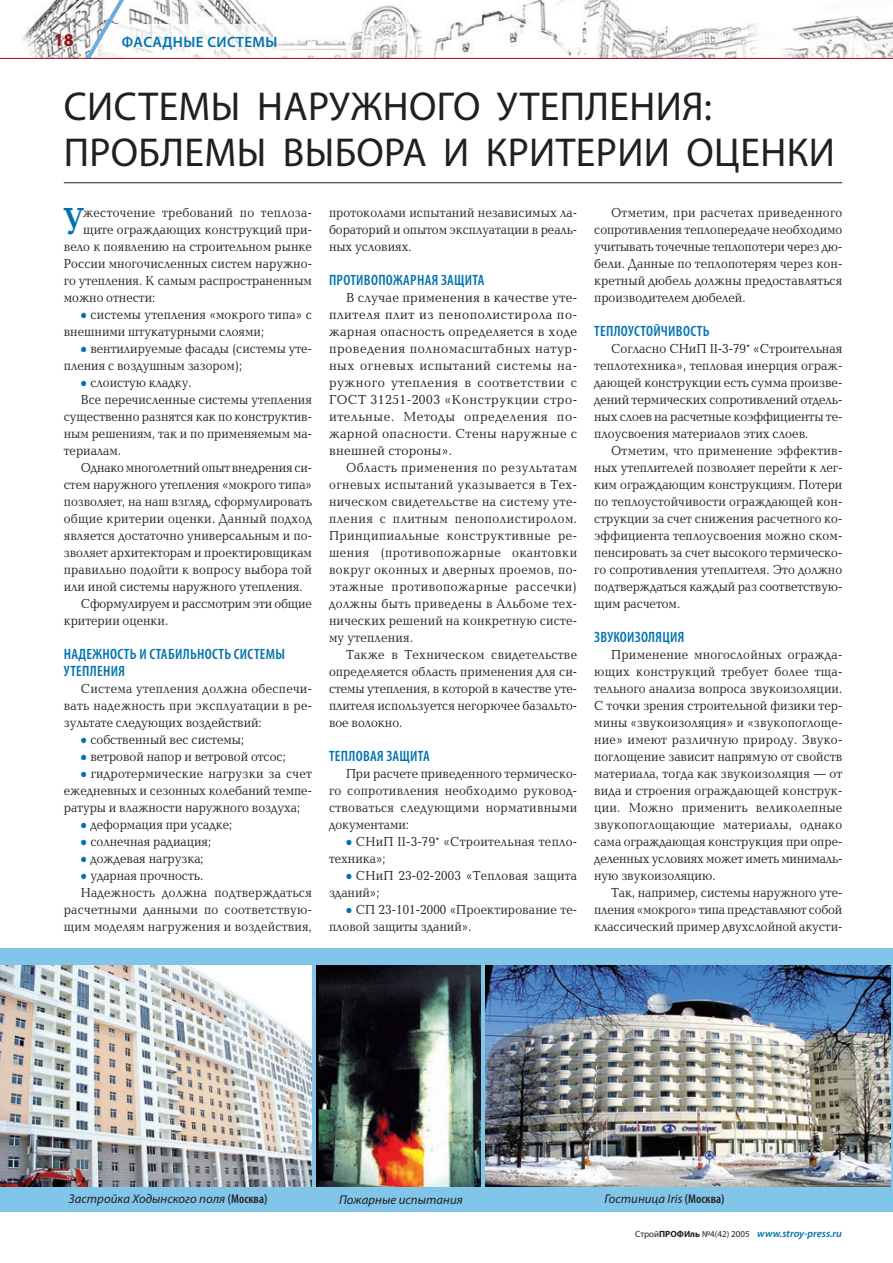
<style>
.page{position:relative;width:893px;height:1263px;background:#fff}
.page>*{position:absolute;margin:0;border:0;box-sizing:border-box;transform-origin:0 0}
.t1{font:40.5px/46.2px "Myriad Pro";letter-spacing:.01em;color:#231f20}
.t2{font:700 38.85px "Baltica C";color:#0073ae;scale:.8 1}
.t3{font:700 18px "Myriad Pro";color:#941114}
.t4{font:600 condensed 15px/17px "Myriad Pro";letter-spacing:.02em;color:#0073ae}
.t5{font:600 15px "Myriad Pro";letter-spacing:.025em;color:#0073ae}
.t6{font:13.5px/17px "Baltica C";color:#231f20;text-align:justify;scale:.9 1}
.t7{font:13.5px/17px "Baltica C";color:#231f20;text-align:justify;scale:.94 1}
.t8{font:13.5px/17px "Baltica C";color:#231f20;text-align:justify;scale:.91 1}
.t9{font:13.5px/17px "Baltica C";letter-spacing:.025em;color:#231f20;scale:.9 1}
.t10{font:13.5px "Baltica C";letter-spacing:.02em;color:#231f20;scale:.9 1}
.t11{font:italic 12.75px "Myriad Pro";letter-spacing:.005em;color:#231f20}
.t12{font:italic 600 10.5px "Myriad Pro";color:#0073ae}
.s1{font-family:"Free Set C";font-weight:700;font-size:15.75px;color:#0073ae}
.s2{font-weight:600;font-style:normal;font-stretch:condensed}
.s3{font-weight:400;font-style:normal;font-size:9px;color:#231f20}
.s4{font-weight:700;font-style:normal;font-size:9px;color:#231f20}
</style>
<div class="page">
<div style="left:0;top:948px;width:892px;height:264px;background:#81c5e9"></div>
<hr style="left:64px;top:183px;width:778px;height:1px;background:#231f20">
<img style="left:485px;top:965px;width:405px;height:221px">
<img style="left:0;top:965px;width:312px;height:221px">
<img style="left:317px;top:965px;width:163px;height:221px">
<svg style="left:0;top:0;width:893px;height:59px"></svg>
<h3 class="t3" style="left:54px;top:34px;width:21px">18</h3>
<p class="t5" style="left:122px;top:37px;width:157px">ФАСАДНЫЕ СИСТЕМЫ</p>
<h1 class="t1" style="left:64px;top:86px;width:772px">СИСТЕМЫ НАРУЖНОГО УТЕПЛЕНИЯ:<br>ПРОБЛЕМЫ ВЫБОРА И КРИТЕРИИ ОЦЕНКИ</h1>
<p class="t6" style="left:329px;top:205px;width:277px">протоколами испытаний независимых ла&shy;бораторий и опытом эксплуатации в реаль&shy;ных условиях.</p>
<p class="t4" style="left:329px;top:273px;width:157px">ПРОТИВОПОЖАРНАЯ ЗАЩИТА</p>
<p class="t7" style="left:329px;top:291px;width:265px;text-indent:17px">В случае применения в качестве уте&shy;плителя плит из пенополистирола по&shy;жарная опасность определяется в ходе проведения полномасштабных натур&shy;ных огневых испытаний системы на&shy;ружного утепления в соответствии с ГОСТ 31251-2003 «Конструкции стро&shy;ительные. Методы определения по&shy;жарной опасности. Стены наружные с внешней стороны».</p>
<p class="t6" style="left:329px;top:461px;width:277px;text-indent:17px">Область применения по результатам огневых испытаний указывается в Тех&shy;ническом свидетельстве на систему уте&shy;пления с плитным пенополистиролом.<br>Принципиальные конструктивные ре&shy;шения (противопожарные окантовки вокруг оконных и дверных проемов, по&shy;этажные противопожарные рассечки) должны быть приведены в Альбоме тех&shy;нических решений на конкретную систе&shy;му утепления.</p>
<p class="t6" style="left:329px;top:648px;width:277px;text-indent:17px">Также в Техническом свидетельстве определяется область применения для си&shy;стемы утепления, в которой в качестве уте&shy;плителя используется негорючее базальто&shy;вое волокно.</p>
<p class="t4" style="left:329px;top:749px;width:102px">ТЕПЛОВАЯ ЗАЩИТА</p>
<p class="t6" style="left:329px;top:767px;width:277px;text-indent:17px">При расчете приведенного термическо&shy;го сопротивления необходимо руковод&shy;ствоваться следующими нормативными документами:</p>
<p class="t9" style="left:329px;top:835px;width:277px;text-indent:17px"><span class="s1">•</span> СНиП II-3-79* «Строительная тепло&shy;техника»;</p>
<p class="t9" style="left:329px;top:869px;width:277px;text-indent:17px"><span class="s1">•</span> СНиП 23-02-2003 «Тепловая защита зданий»;</p>
<p class="t6" style="left:329px;top:903px;width:277px;text-indent:17px"><span class="s1">•</span> СП 23-101-2000 «Проектирование те&shy;пловой защиты зданий».</p>
<p class="t6" style="left:594px;top:205px;width:277px;text-indent:17px">Отметим, при расчетах приведенного сопротивления теплопередаче необходимо учитывать точечные теплопотери через дю&shy;бели. Данные по теплопотерям через кон&shy;кретный дюбель должны предоставляться производителем дюбелей.</p>
<p class="t4" style="left:594px;top:324px;width:117px">ТЕПЛОУСТОЙЧИВОСТЬ</p>
<p class="t8" style="left:594px;top:342px;width:274px;text-indent:17px">Согласно СНиП II-3-79* «Строительная теплотехника», тепловая инерция ограж&shy;дающей конструкции есть сумма произве&shy;дений термических сопротивлений отдель&shy;ных слоев на расчетные коэффициенты те&shy;плоусвоения материалов этих слоев.</p>
<p class="t6" style="left:594px;top:444px;width:277px;text-indent:17px">Отметим, что применение эффектив&shy;ных утеплителей позволяет перейти к лег&shy;ким ограждающим конструкциям. Потери по теплоустойчивости ограждающей кон&shy;струкции за счет снижения расчетного ко&shy;эффициента теплоусвоения можно ском&shy;пенсировать за счет высокого термическо&shy;го сопротивления утеплителя. Это должно подтверждаться каждый раз соответствую&shy;щим расчетом.</p>
<p class="t4" style="left:594px;top:630px;width:92px">ЗВУКОИЗОЛЯЦИЯ</p>
<p class="t6" style="left:594px;top:648px;width:277px;text-indent:17px">Применение многослойных огражда&shy;ющих конструкций требует более тща&shy;тельного анализа вопроса звукоизоляции.<br>С точки зрения строительной физики тер&shy;мины «звукоизоляция» и «звукопоглоще&shy;ние» имеют различную природу. Звуко&shy;поглощение зависит напрямую от свойств материала, тогда как звукоизоляция — от вида и строения ограждающей конструк&shy;ции. Можно применить великолепные звукопоглощающие материалы, однако сама ограждающая конструкция при опре&shy;деленных условиях может иметь минималь&shy;ную звукоизоляцию.</p>
<p class="t6" style="left:594px;top:886px;width:277px;text-indent:17px">Так, например, системы наружного уте&shy;пления «мокрого» типа представляют собой классический пример двухслойной акусти-</p>
<h2 class="t2" style="left:64px;top:208px;width:27px">У</h2>
<p class="t9" style="left:83px;top:205px;width:256px">жесточение требований по теплоза-</p>
<p class="t6" style="left:83px;top:222px;width:256px">щите ограждающих конструкций при-</p>
<p class="t6" style="left:64px;top:239px;width:277px">вело к появлению на строительном рынке</p>
<p class="t6" style="left:64px;top:257px;width:277px">России многочисленных систем наружно-</p>
<p class="t6" style="left:64px;top:274px;width:277px">го утепления. К самым распространенным</p>
<p class="t6" style="left:64px;top:291px;width:103px">можно отнести:</p>
<p class="t6" style="left:64px;top:308px;width:277px;text-indent:17px"><span class="s1">•</span> системы утепления «мокрого типа» с внешними штукатурными слоями;</p>
<p class="t6" style="left:64px;top:342px;width:277px;text-indent:17px"><span class="s1">•</span> вентилируемые фасады (системы уте&shy;пления с воздушным зазором);</p>
<p class="t6" style="left:81px;top:376px;width:125px"><span class="s1">•</span> слоистую кладку.</p>
<p class="t6" style="left:81px;top:393px;width:258px">Все перечисленные системы утепления</p>
<p class="t6" style="left:64px;top:410px;width:277px">существенно разнятся как по конструктив-</p>
<p class="t6" style="left:64px;top:427px;width:277px">ным решениям, так и по применяемым ма-</p>
<p class="t6" style="left:64px;top:444px;width:65px">териалам.</p>
<p class="t6" style="left:81px;top:461px;width:258px">Однако многолетний опыт внедрения си-</p>
<p class="t6" style="left:64px;top:478px;width:277px">стем наружного утепления «мокрого типа»</p>
<p class="t6" style="left:64px;top:495px;width:277px">позволяет, на наш взгляд, сформулировать</p>
<p class="t10" style="left:64px;top:514px;width:277px">общие критерии оценки. Данный подход</p>
<p class="t6" style="left:64px;top:529px;width:277px">является достаточно универсальным и по-</p>
<p class="t6" style="left:64px;top:546px;width:277px">зволяет архитекторам и проектировщикам</p>
<p class="t6" style="left:64px;top:563px;width:277px">правильно подойти к вопросу выбора той</p>
<p class="t6" style="left:64px;top:580px;width:267px">или иной системы наружного утепления.</p>
<p class="t6" style="left:81px;top:597px;width:258px">Сформулируем и рассмотрим эти общие</p>
<p class="t6" style="left:64px;top:614px;width:117px">критерии оценки.</p>
<p class="t4" style="left:64px;top:647px;width:223px">НАДЕЖНОСТЬ И СТАБИЛЬНОСТЬ СИСТЕМЫ<br>УТЕПЛЕНИЯ</p>
<p class="t6" style="left:64px;top:682px;width:277px;text-indent:17px">Система утепления должна обеспечи&shy;вать надежность при эксплуатации в ре&shy;зультате следующих воздействий:</p>
<p class="t6" style="left:81px;top:733px;width:183px"><span class="s1">•</span> собственный вес системы;</p>
<p class="t6" style="left:81px;top:750px;width:229px"><span class="s1">•</span> ветровой напор и ветровой отсос;</p>
<p class="t6" style="left:64px;top:767px;width:277px;text-indent:17px"><span class="s1">•</span> гидротермические нагрузки за счет ежедневных и сезонных колебаний темпе&shy;ратуры и влажности наружного воздуха;</p>
<p class="t6" style="left:81px;top:818px;width:170px"><span class="s1">•</span> деформация при усадке;</p>
<p class="t6" style="left:81px;top:835px;width:146px"><span class="s1">•</span> солнечная радиация;</p>
<p class="t6" style="left:81px;top:852px;width:138px"><span class="s1">•</span> дождевая нагрузка;</p>
<p class="t6" style="left:81px;top:869px;width:137px"><span class="s1">•</span> ударная прочность.</p>
<p class="t9" style="left:81px;top:886px;width:258px">Надежность должна подтверждаться</p>
<p class="t9" style="left:64px;top:903px;width:277px">расчетными данными по соответствую-</p>
<p class="t6" style="left:64px;top:920px;width:277px">щим моделям нагружения и воздействия,</p>
<p class="t11" style="left:69px;top:1194px;width:200px">Застройка Ходынского поля <span class="s2">(Москва)</span></p>
<p class="t11" style="left:339px;top:1195px;width:125px">Пожарные испытания</p>
<p class="t11" style="left:604px;top:1194px;width:122px">Гостиница Iris <span class="s2">(Москва)</span></p>
<p class="t12" style="left:635px;top:1230px;width:208px"><span class="s3">Cтрой</span><span class="s4">ПРОФИль</span> <span class="s3">№4(42) 2005</span> www.stroy-press.ru</p>
</div>
